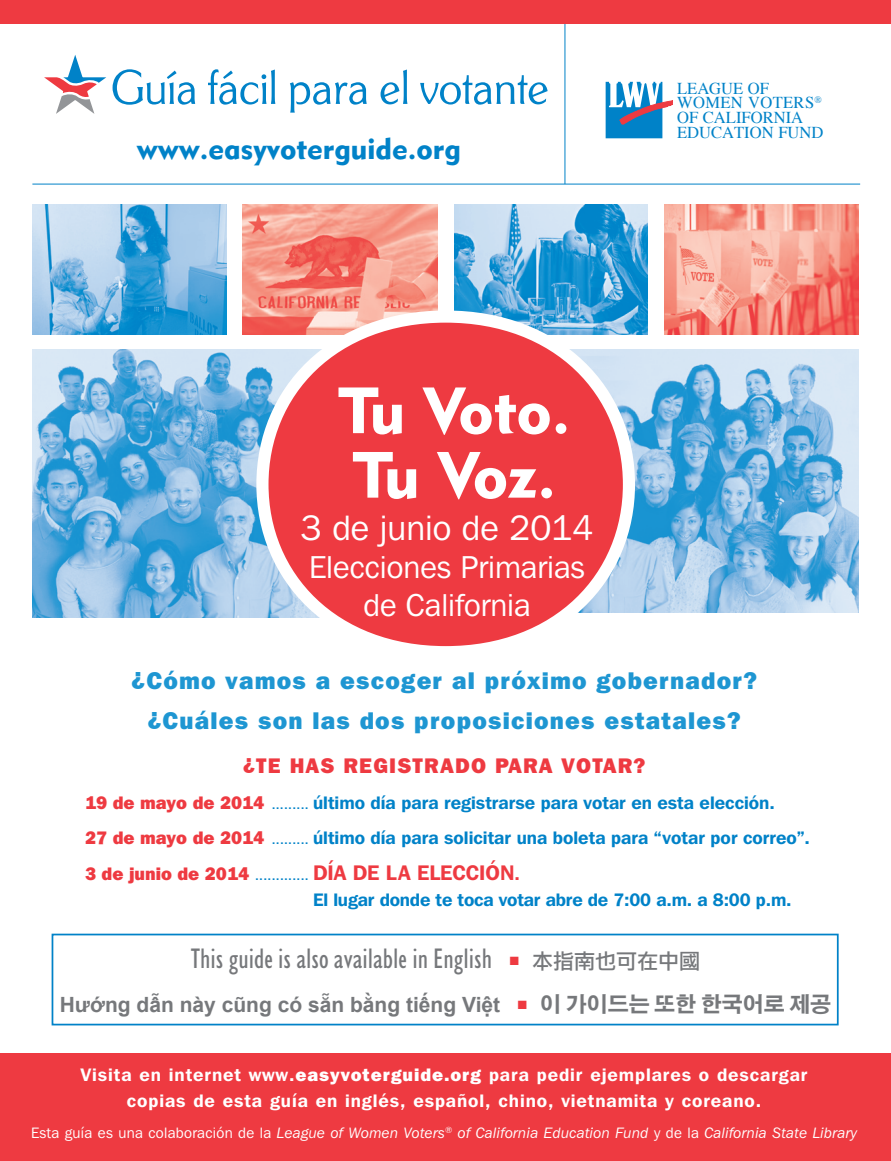
<style>
.page{position:relative;width:891px;height:1161px;background:#fff}
.page>*{position:absolute;margin:0;border:0;box-sizing:border-box;transform-origin:0 0}
.t1{font:64.5px/64.5px "Geometric 415 BT Black A";letter-spacing:-.095em;color:#fff}
.t2{font:35.1px "Franklin Gothic IT Cby BT";color:#fff}
.t3{font:31.5px/37.8px "Franklin Gothic IT Cby BT";color:#fff;text-align:center}
.t4{font:30px "Geometric 415 BT Black A";color:#0082c8}
.t5{font:condensed 28.5px "Humanist 521 BT";color:#76787b}
.t6{font:800 24px "Franklin Gothic IT Cby BT";letter-spacing:.05em;color:#1e96d2}
.t7{font:700 21px "Arial";color:#76787b}
.t8{font:600 21px "Franklin Gothic IT Cby BT";color:#ee3a41}
.t9{font:800 21px "Franklin Gothic IT Cby BT";letter-spacing:.06em;color:#ee3a41}
.t10{font:600 18px "Franklin Gothic IT Cby BT";color:#0082c8}
.t11{font:600 18px/25.5px "Franklin Gothic IT Cby BT";letter-spacing:.05em;color:#fff;text-align:center}
.t12{font:16.65px/14.7px "Times";color:#0082c8}
.t13{font:16.65px/14.7px "Times";letter-spacing:.02em;color:#0082c8}
.t14{font:italic 15px "Franklin Gothic IT Cby BT";letter-spacing:.02em;color:#fff}
.s1{font-weight:800;color:#ee3a41}
.s2{font-size:10.5px}
.s3{font-weight:800;font-size:18px}
.s4{font-size:10.5px;color:#0082c8}
.s5{font-size:18px}
.s6{color:#ee3a41}
.s7{font-family:"Li Gothic Med";font-stretch:normal;font-size:21px}
.s8{font-family:"Adobe Gothic Std"}
.s9{font-weight:800}
.s10{font-style:normal}
</style>
<div class="page">
<hr style="left:565px;top:23px;width:1px;height:161px;background:#0082c8">
<svg style="left:606px;top:82px;width:67px;height:56px"></svg>
<svg style="left:113px;top:69px;width:82px;height:36px"></svg>
<svg style="left:208px;top:69px;width:67px;height:36px"></svg>
<svg style="left:290px;top:82px;width:77px;height:31px"></svg>
<svg style="left:381px;top:70px;width:26px;height:34px"></svg>
<svg style="left:420px;top:75px;width:128px;height:30px"></svg>
<svg style="left:44px;top:55px;width:62px;height:59px"></svg>
<img style="left:32px;top:349px;width:290px;height:268px">
<img style="left:569px;top:349px;width:290px;height:264px">
<hr style="left:32px;top:184px;width:828px;height:1px;background:#0082c8">
<div style="left:0;top:0;width:891px;height:23px;background:#ee3a41"></div>
<img style="left:454px;top:205px;width:194px;height:130px">
<img style="left:243px;top:205px;width:194px;height:130px">
<img style="left:664px;top:205px;width:194px;height:130px">
<div style="left:262px;top:317px;width:367px;height:335px;background:#ee3a41;border-radius:50%"></div>
<div style="left:256px;top:311px;width:379px;height:347px;border:12px solid #fff;border-radius:50%"></div>
<div style="left:52px;top:934px;width:787px;height:91px;border:2px solid #0082c8"></div>
<div style="left:0;top:1054px;width:891px;height:107px;background:#ee3a41"></div>
<img style="left:32px;top:205px;width:195px;height:130px">
<p class="t4" style="left:137px;top:130px;width:326px">www.easyvoterguide.org</p>
<p class="t13" style="left:677px;top:79px;width:146px">LEAGUE OF<br>WOMEN VOTERS<sup>®</sup></p>
<p class="t12" style="left:677px;top:109px;width:148px">OF CALIFORNIA<br>EDUCATION FUND</p>
<p class="t1" style="left:338px;top:377px;width:233px">Tu Voto.<br>Tu Voz.</p>
<p class="t2" style="left:301px;top:506px;width:294px">3 de junio de 2014</p>
<p class="t3" style="left:309px;top:548px;width:277px">Elecciones Primarias de California</p>
<p class="t6" style="left:132px;top:665px;width:627px">¿Cómo vamos a escoger al próximo gobernador?</p>
<p class="t6" style="left:148px;top:705px;width:595px">¿Cuáles son las dos proposiciones estatales?</p>
<p class="t9" style="left:243px;top:752px;width:404px">¿TE HAS REGISTRADO PARA VOTAR?</p>
<p class="t10" style="left:85px;top:791px;width:691px"><span class="s1">19 de mayo de 2014</span> <span class="s2">.........</span> último día para registrarse para votar en esta elección.</p>
<p class="t10" style="left:85px;top:827px;width:727px"><span class="s1">27 de mayo de 2014</span> <span class="s2">.........</span> último día para solicitar una boleta para “votar por correo”.</p>
<p class="t8" style="left:85px;top:860px;width:437px"><span class="s3">3 de junio de 2014</span> <span class="s4">.............</span> DÍA DE LA ELECCIÓN<span class="s5">.</span></p>
<p class="t10" style="left:313px;top:888px;width:480px">El lugar donde te toca votar abre de 7:00 a.m. a 8:00 p.m.</p>
<p class="t5" style="left:191px;top:942px;width:511px">This guide is also available in English <span class="s6">■</span> <span class="s7">本指南也可在中國</span></p>
<p class="t7" style="left:60px;top:990px;width:773px">Hướng dẫn này cũng có sẵn bằng tiếng Việt <span class="s6">■</span> <span class="s8">이 가이드는 또한 한국어로 제공</span></p>
<p class="t11" style="left:81px;top:1062px;width:729px">Visita en internet www.<span class="s9">easyvoterguide.org</span> para pedir ejemplares o descargar copias de esta guía en inglés, español, chino, vietnamita y coreano.</p>
<p class="t14" style="left:31px;top:1124px;width:828px"><span class="s10">Esta guía es una colaboración de la</span> League of Women Voters<sup>®</sup> of California Education Fund <span class="s10">y de la</span> California State Library</p>
</div>
